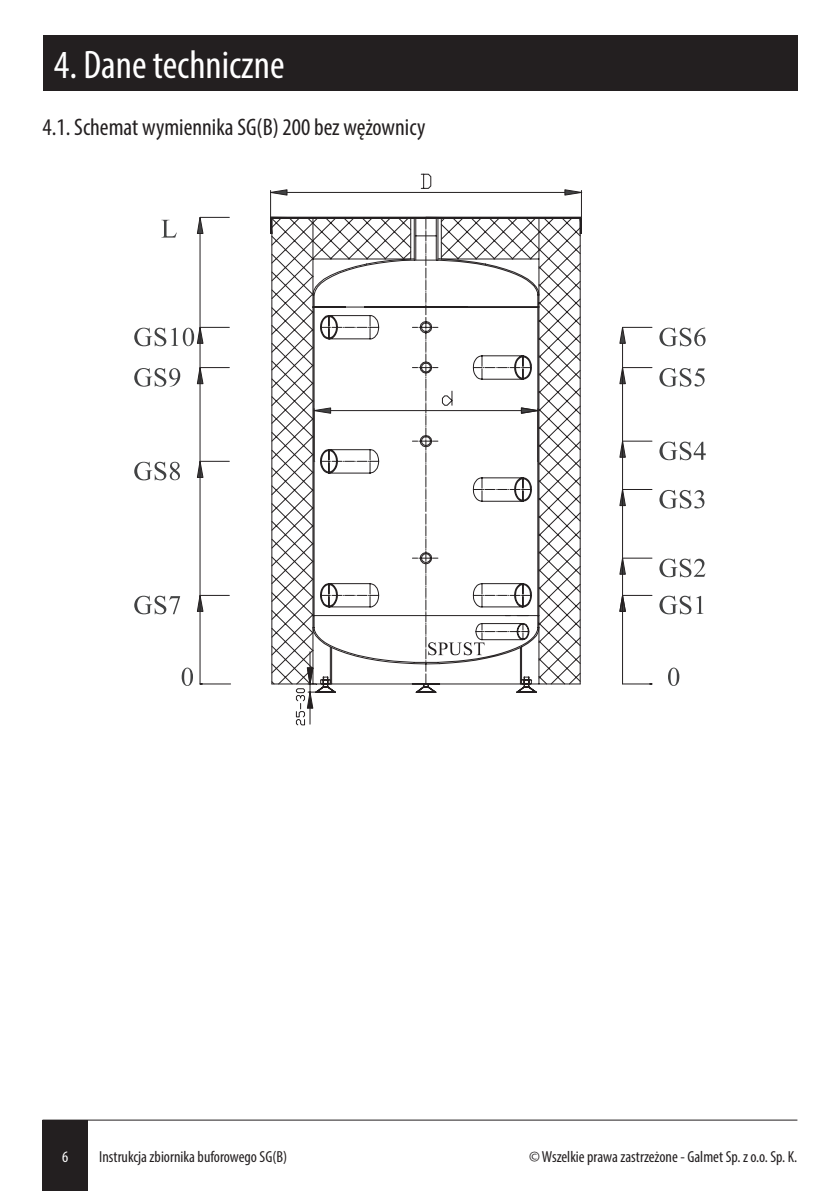
<style>
.page{position:relative;width:840px;height:1191px;background:#fff}
.page>*{position:absolute;margin:0;border:0;box-sizing:border-box;transform-origin:0 0}
.t1{font:condensed 40px "Myriad Pro";color:#fff}
.t2{font:condensed 24px "Myriad Pro";color:#231f20}
.t3{font:condensed 16px "Myriad Pro";color:#231f20}
.t4{font:condensed 16px "Myriad Pro";color:#fff}
</style>
<div class="page">
<hr style="left:43px;top:1119px;width:754px;height:1px;background:#231f20">
<div style="left:43px;top:1120px;width:45px;height:71px;background:#231f20"></div>
<div style="left:43px;top:35px;width:754px;height:56px;background:#231f20"></div>
<svg style="left:270px;top:189px;width:18px;height:7px"></svg>
<svg style="left:270px;top:216px;width:25px;height:16px"></svg>
<svg style="left:295px;top:173px;width:287px;height:553px"></svg>
<svg style="left:490px;top:685px;width:76px;height:28px"></svg>
<svg style="left:161px;top:220px;width:16px;height:18px"></svg>
<svg style="left:295px;top:685px;width:178px;height:34px"></svg>
<svg style="left:196px;top:216px;width:8px;height:18px"></svg>
<svg style="left:196px;top:371px;width:3px;height:14px"></svg>
<svg style="left:197px;top:465px;width:2px;height:13px"></svg>
<svg style="left:197px;top:599px;width:2px;height:13px"></svg>
<svg style="left:181px;top:667px;width:12px;height:19px"></svg>
<svg style="left:668px;top:667px;width:11px;height:19px"></svg>
<svg style="left:659px;top:596px;width:44px;height:18px"></svg>
<svg style="left:659px;top:558px;width:46px;height:19px"></svg>
<svg style="left:659px;top:490px;width:45px;height:18px"></svg>
<svg style="left:659px;top:441px;width:46px;height:19px"></svg>
<svg style="left:659px;top:368px;width:45px;height:19px"></svg>
<svg style="left:659px;top:328px;width:46px;height:18px"></svg>
<svg style="left:134px;top:596px;width:46px;height:18px"></svg>
<svg style="left:134px;top:462px;width:46px;height:18px"></svg>
<svg style="left:134px;top:368px;width:46px;height:19px"></svg>
<svg style="left:134px;top:327px;width:65px;height:19px"></svg>
<svg style="left:199px;top:232px;width:427px;height:453px"></svg>
<svg style="left:428px;top:642px;width:56px;height:13px"></svg>
<hr style="left:621px;top:343px;width:1px;height:341px;background:#231f20">
<h1 class="t1" style="left:54px;top:41px;width:232px">4. Dane techniczne</h1>
<h2 class="t2" style="left:43px;top:113px;width:384px">4.1. Schemat wymiennika SG(B) 200 bez wężownicy</h2>
<p class="t4" style="left:62px;top:1146px;width:8px">6</p>
<p class="t3" style="left:99px;top:1146px;width:189px">Instrukcja zbiornika buforowego SG(B)</p>
<p class="t3" style="left:528px;top:1146px;width:270px">© Wszelkie prawa zastrzeżone - Galmet Sp. z o.o. Sp. K.</p>
</div>
